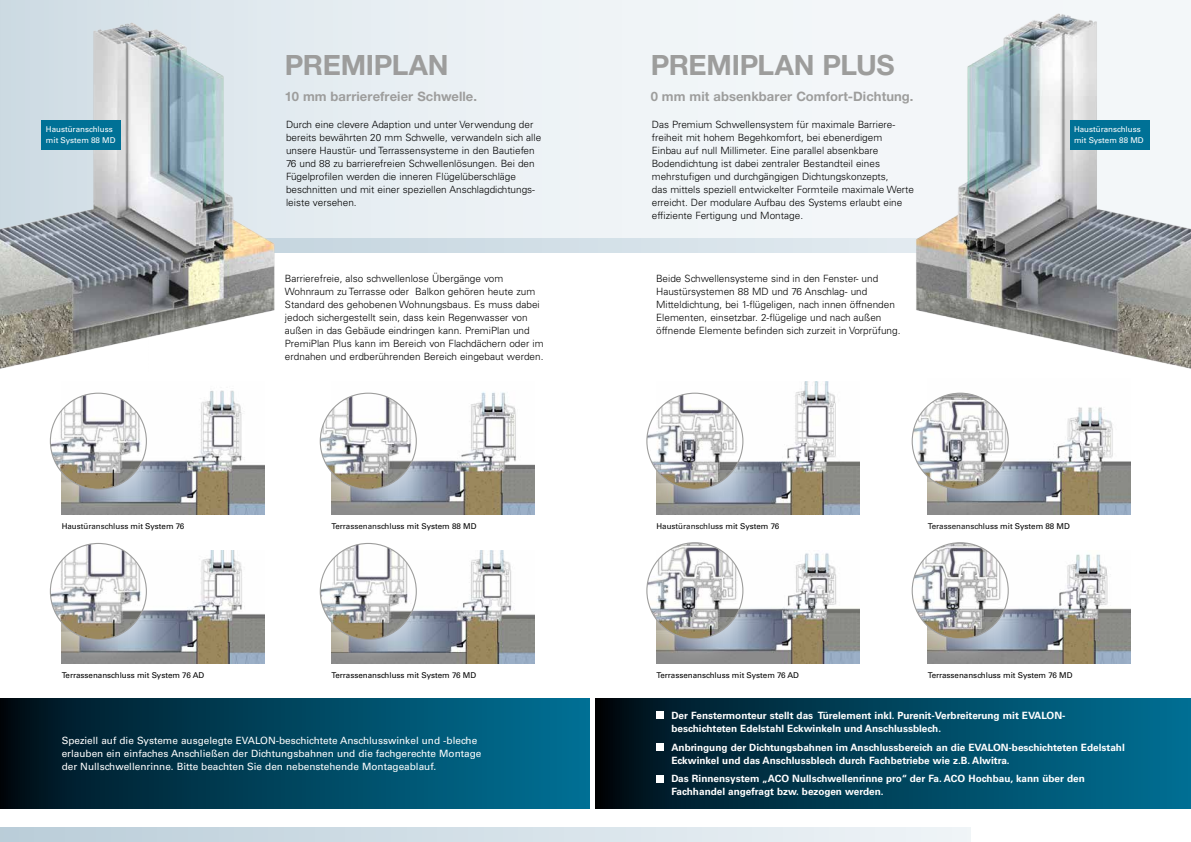
<style>
.page{position:relative;width:1191px;height:842px;background:#fff}
.page>*{position:absolute;margin:0;border:0;box-sizing:border-box;transform-origin:0 0}
.t1{font:700 28px "Helvetica Neue CE";letter-spacing:-.01em;color:#9d9d9c}
.t2{font:700 13px "Helvetica Neue CE";letter-spacing:.005em;color:#9d9d9c}
.t3{font:300 10px/13px "Univers";color:#000}
.t4{font:700 10px/13px "Univers";color:#fff}
.t5{font:10px/13px "Univers";color:#fff}
.t6{font:8px "Univers";color:#000}
.t7{font:8px/11.2px "Univers";color:#fff}
</style>
<div class="page">
<img style="left:1037px;top:554px;width:93px;height:110px">
<img style="left:771px;top:553px;width:88px;height:111px">
<img style="left:1037px;top:407px;width:93px;height:107px">
<img style="left:771px;top:382px;width:88px;height:132px">
<img style="left:445px;top:550px;width:90px;height:114px">
<img style="left:175px;top:550px;width:90px;height:114px">
<img style="left:445px;top:392px;width:90px;height:122px">
<div style="left:0;top:0;width:1191px;height:245px;background:#eff3f6"></div>
<svg style="left:303px;top:238px;width:584px;height:14px;background:#d3e0e7"></svg>
<svg style="left:0;top:828px;width:970px;height:14px;background:#d4e0e7"></svg>
<svg style="left:0;top:699px;width:590px;height:109px;background:#00435b"></svg>
<svg style="left:595px;top:699px;width:596px;height:109px;background:#00425a"></svg>
<div style="left:656px;top:712px;width:7px;height:7px;background:#fff"></div>
<div style="left:656px;top:743px;width:7px;height:8px;background:#fff"></div>
<div style="left:656px;top:775px;width:7px;height:7px;background:#fff"></div>
<img style="left:175px;top:390px;width:90px;height:124px">
<img style="left:0;top:0;width:303px;height:369px">
<div style="left:42px;top:120px;width:79px;height:30px;background:#007196"></div>
<img style="left:887px;top:13px;width:304px;height:356px">
<div style="left:1069px;top:120px;width:80px;height:30px;background:#007196"></div>
<div style="left:22px;top:364px;width:153px;height:154px;background:#fff;opacity:.75"></div>
<img style="left:50px;top:393px;width:96px;height:96px;border-radius:48px">
<div style="left:618px;top:364px;width:153px;height:154px;background:#fff;opacity:.75"></div>
<img style="left:647px;top:393px;width:96px;height:96px;border-radius:48px">
<div style="left:292px;top:364px;width:153px;height:154px;background:#fff;opacity:.75"></div>
<img style="left:320px;top:393px;width:96px;height:96px;border-radius:48px">
<div style="left:883px;top:364px;width:154px;height:154px;background:#fff;opacity:.75"></div>
<img style="left:912px;top:393px;width:96px;height:96px;border-radius:48px">
<div style="left:22px;top:515px;width:153px;height:153px;background:#fff;opacity:.75"></div>
<img style="left:50px;top:543px;width:96px;height:96px;border-radius:48px">
<div style="left:618px;top:514px;width:153px;height:153px;background:#fff;opacity:.75"></div>
<img style="left:647px;top:543px;width:96px;height:96px;border-radius:48px">
<div style="left:292px;top:515px;width:153px;height:153px;background:#fff;opacity:.75"></div>
<img style="left:320px;top:543px;width:96px;height:96px;border-radius:48px">
<div style="left:883px;top:514px;width:154px;height:153px;background:#fff;opacity:.75"></div>
<img style="left:912px;top:543px;width:96px;height:96px;border-radius:48px">
<h1 class="t1" style="left:285px;top:48px;width:165px">PREMIPLAN</h1>
<h1 class="t1" style="left:651px;top:48px;width:245px">PREMIPLAN PLUS</h1>
<h2 class="t2" style="left:285px;top:88px;width:193px">10 mm barrierefreier Schwelle.</h2>
<h2 class="t2" style="left:651px;top:88px;width:264px">0 mm mit absenkbarer Comfort-Dichtung.</h2>
<p class="t3" style="left:286px;top:118px;width:257px">Durch eine clevere Adaption und unter Verwendung der bereits bewährten 20 mm Schwelle, verwandeln sich alle unsere Haustür- und Terrassensysteme in den Bautiefen 76 und 88 zu barrierefreien Schwellenlösungen. Bei den Fügelprofilen werden die inneren Flügelüberschläge beschnitten und mit einer speziellen Anschlagdichtungs&shy;leiste versehen.</p>
<p class="t3" style="left:652px;top:118px;width:264px">Das Premium Schwellensystem für maximale Barriere&shy;freiheit mit hohem Begehkomfort, bei ebenerdigem Einbau auf null Millimeter. Eine parallel absenkbare Bodendichtung ist dabei zentraler Bestandteil eines mehrstufigen und durchgängigen Dichtungskonzepts,<br>das mittels speziell entwickelter Formteile maximale Werte erreicht. Der modulare Aufbau des Systems erlaubt eine effiziente Fertigung und Montage.</p>
<p class="t7" style="left:46px;top:124px;width:71px">Haustüranschluss mit System 88 MD</p>
<p class="t7" style="left:1074px;top:124px;width:71px">Haustüranschluss mit System 88 MD</p>
<p class="t3" style="left:285px;top:271px;width:260px">Barrierefreie, also schwellenlose Übergänge vom Wohnraum zu Terrasse oder Balkon gehören heute zum Standard des gehobenen Wohnungsbaus. Es muss dabei jedoch sichergestellt sein, dass kein Regenwasser von außen in das Gebäude eindringen kann. PremiPlan und PremiPlan Plus kann im Bereich von Flachdächern oder im erdnahen und erdberührenden Bereich eingebaut werden.</p>
<p class="t3" style="left:656px;top:271px;width:246px">Beide Schwellensysteme sind in den Fenster- und Haustürsystemen 88 MD und 76 Anschlag- und Mitteldichtung, bei 1-flügeligen, nach innen öffnenden Elementen, einsetzbar. 2-flügelige und nach außen öffnende Elemente befinden sich zurzeit in Vorprüfung.</p>
<p class="t6" style="left:62px;top:521px;width:124px">Haustüranschluss mit System 76</p>
<p class="t6" style="left:331px;top:521px;width:147px">Terrassenanschluss mit System 88 MD</p>
<p class="t6" style="left:656px;top:521px;width:124px">Haustüranschluss mit System 76</p>
<p class="t6" style="left:927px;top:521px;width:144px">Terassenanschluss mit System 88 MD</p>
<p class="t6" style="left:62px;top:670px;width:144px">Terrassenanschluss mit System 76 AD</p>
<p class="t6" style="left:331px;top:670px;width:146px">Terrassenanschluss mit System 76 MD</p>
<p class="t6" style="left:656px;top:670px;width:144px">Terrassenanschluss mit System 76 AD</p>
<p class="t6" style="left:927px;top:670px;width:146px">Terrassenanschluss mit System 76 MD</p>
<p class="t5" style="left:62px;top:734px;width:421px">Speziell auf die Systeme ausgelegte EVALON-beschichtete Anschlusswinkel und -bleche erlauben ein einfaches Anschließen der Dichtungsbahnen und die fachgerechte Montage der Nullschwellenrinne. Bitte beachten Sie den nebenstehende Montageablauf.</p>
<p class="t4" style="left:671px;top:709px;width:395px">Der Fenstermonteur stellt das Türelement inkl. Purenit-Verbreiterung mit EVALON&shy;beschichteten Edelstahl Eckwinkeln und Anschlussblech.</p>
<p class="t4" style="left:671px;top:741px;width:455px">Anbringung der Dichtungsbahnen im Anschlussbereich an die EVALON-beschichteten Edelstahl<br>Eckwinkel und das Anschlussblech durch Fachbetriebe wie z.B. Alwitra.</p>
<p class="t4" style="left:671px;top:772px;width:415px">Das Rinnensystem „ACO Nullschwellenrinne pro“ der Fa. ACO Hochbau, kann über den<br>Fachhandel angefragt bzw. bezogen werden.</p>
</div>
